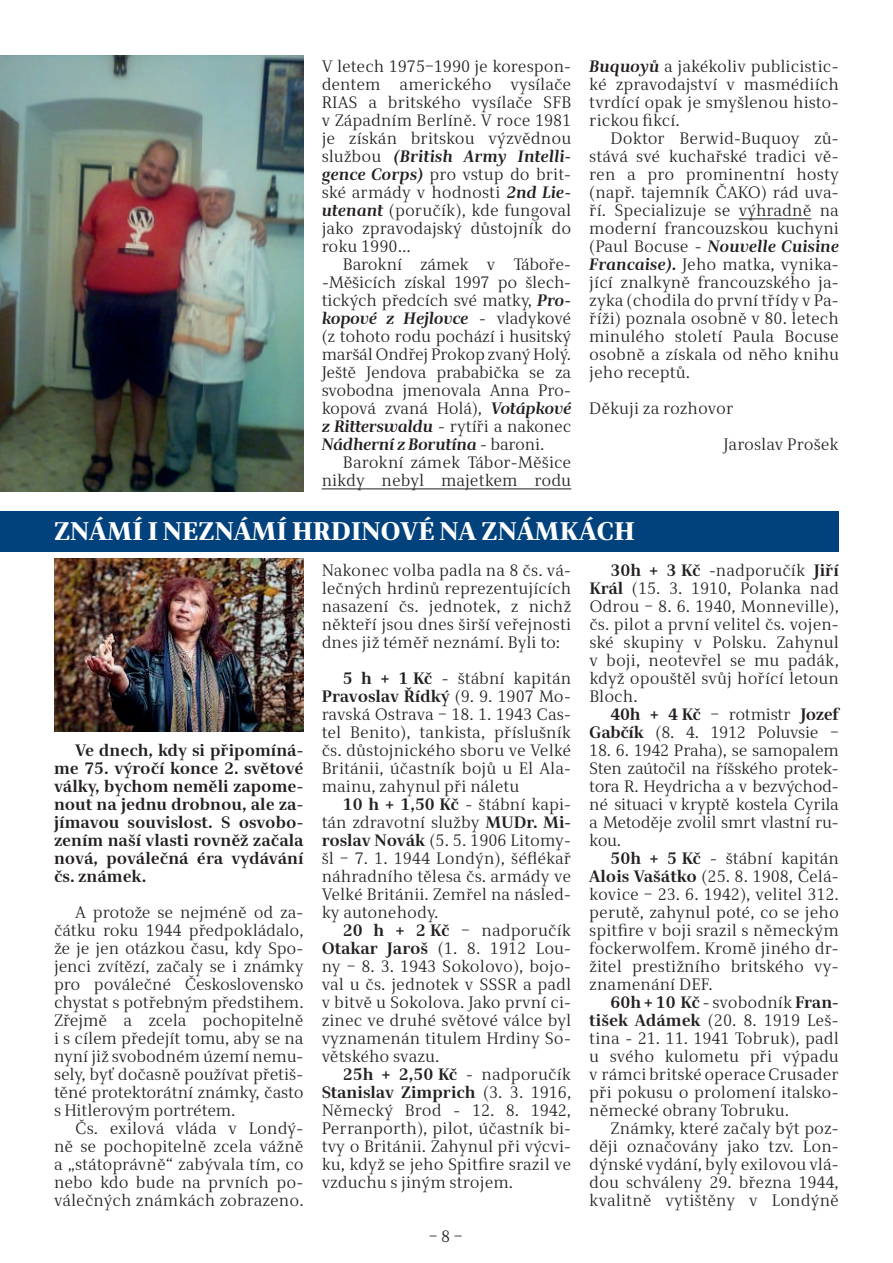
<style>
.page{position:relative;width:893px;height:1263px;background:#fff}
.page>*{position:absolute;margin:0;border:0;box-sizing:border-box;transform-origin:0 0}
.t1{font:800 25.5px "Alfon";color:#fff}
.t2{font:16.5px/18px "Alfon";color:#231f20;text-align:justify}
.t3{font:700 16.5px/18px "Alfon";color:#231f20;text-align:justify}
.t4{font:16.5px/18px "Alfon";letter-spacing:-.02em;color:#231f20;text-align:right}
.s1{font-weight:700;font-style:italic}
.s2{font-weight:700}
</style>
<div class="page">
<div style="left:0;top:511px;width:839px;height:40px;background:#01427c"></div>
<img style="left:54px;top:559px;width:250px;height:173px">
<img style="left:0;top:56px;width:304px;height:435px">
<hr style="left:322px;top:488px;width:249px;height:1px;background:#231f20">
<hr style="left:739px;top:218px;width:72px;height:1px;background:#231f20">
<p class="t2" style="left:322px;top:58px;width:251px">V letech 1975–1990 je korespon‑ dentem amerického vysílače RIAS a britského vysílače SFB v Západním Berlíně. V roce 1981 je získán britskou výzvědnou službou <span class="s1">(British Army Intelli&shy;gence Corps)</span> pro vstup do brit‑ ské armády v hodnosti <span class="s1">2nd Lie&shy;utenant</span> (poručík), kde fungoval jako zpravodajský důstojník do roku 1990…</p>
<p class="t2" style="left:322px;top:256px;width:251px;text-indent:21px">Barokní zámek v Táboře‑ ‑Měšicích získal 1997 po šlech‑ tických předcích své matky, <span class="s1">Pro&shy;kopové z Hejlovce</span> ‑ vladykové (z tohoto rodu pochází i husitský maršál Ondřej Prokop zvaný Holý.<br>Ještě Jendova prababička se za svobodna jmenovala Anna Pro‑ kopová zvaná Holá), <span class="s1">Votápkové z Ritterswaldu</span> ‑ rytíři a nakonec <span class="s1">Nádherní z Borutína</span> ‑ baroni.</p>
<p class="t2" style="left:322px;top:454px;width:251px;text-align:right">Barokní zámek Tábor ‑Měšice nikdy nebyl majetkem rodu</p>
<p class="t2" style="left:589px;top:58px;width:251px"><span class="s1">Buquoyů</span> a jakékoliv publicistic‑ ké zpravodajství v masmédiích tvrdící opak je smyšlenou histo‑ rickou fikcí.</p>
<p class="t2" style="left:589px;top:130px;width:251px;text-indent:21px">Doktor Berwid ‑Buquoy zů‑ stává své kuchařské tradici vě‑ ren a pro prominentní hosty (např. tajemník ČAKO) rád uva‑ ří. Specializuje se výhradně na moderní francouzskou kuchyni (Paul Bocuse ‑ <span class="s1">Nouvelle Cuisine Francaise).</span> Jeho matka, vynika‑ jící znalkyně francouzského ja‑ zyka (chodila do první třídy v Pa‑ říži) poznala osobně v 80. letech minulého století Paula Bocuse osobně a získala od něho knihu jeho receptů.</p>
<p class="t2" style="left:723px;top:391px;width:117px;line-height:36px;text-indent:-134px">Děkuji za rozhovor<br>Jaroslav Prošek</p>
<h1 class="t1" style="left:54px;top:516px;width:582px">ZNÁMÍ I NEZNÁMÍ HRDINOVÉ NA ZNÁMKÁCH</h1>
<p class="t3" style="left:54px;top:742px;width:251px;text-indent:21px">Ve dnech, kdy si připomíná&shy;me 75. výročí konce 2. světové války, bychom neměli zapome&shy;nout na jednu drobnou, ale za&shy;jímavou souvislost. S osvobo&shy;zením naší vlasti rovněž začala nová, poválečná éra vydávání čs. známek.</p>
<p class="t2" style="left:54px;top:904px;width:251px;text-indent:21px">A protože se nejméně od za‑ čátku roku 1944 předpokládalo, že je jen otázkou času, kdy Spo‑ jenci zvítězí, začaly se i známky pro poválečné Československo chystat s potřebným předstihem.<br>Zřejmě a zcela pochopitelně i s cílem předejít tomu, aby se na nyní již svobodném území nemu‑ sely, byť dočasně používat přetiš‑ těné protektorátní známky, často s Hitlerovým portrétem.</p>
<p class="t2" style="left:54px;top:1120px;width:251px;text-indent:21px">Čs. exilová vláda v Londý‑ ně se pochopitelně zcela vážně a „státoprávně“ zabývala tím, co nebo kdo bude na prvních po‑ válečných známkách zobrazeno.</p>
<p class="t2" style="left:322px;top:562px;width:251px">Nakonec volba padla na 8 čs. vá‑ lečných hrdinů reprezentujících nasazení čs. jednotek, z nichž někteří jsou dnes širší veřejnosti dnes již téměř neznámí. Byli to:</p>
<p class="t2" style="left:322px;top:670px;width:251px;text-indent:21px"><span class="s2">5 h + 1 Kč</span> ‑ štábní kapitán <span class="s2">Pravoslav Řídký</span> (9. 9. 1907 Mo‑ ravská Ostrava – 18. 1. 1943 Cas‑ tel Benito), tankista, příslušník čs. důstojnického sboru ve Velké Británii, účastník bojů u El Ala‑ mainu, zahynul při náletu</p>
<p class="t2" style="left:322px;top:796px;width:251px;text-indent:21px"><span class="s2">10 h + 1,50 Kč</span> ‑ štábní kapi‑ tán zdravotní služby <span class="s2">MUDr. Mi&shy;roslav Novák</span> (5. 5. 1906 Litomy‑ šl – 7. 1. 1944 Londýn), šéflékař náhradního tělesa čs. armády ve Velké Británii. Zemřel na násled‑ ky autonehody.</p>
<p class="t2" style="left:322px;top:922px;width:251px;text-indent:21px"><span class="s2">20 h + 2 Kč</span> – nadporučík <span class="s2">Otakar Jaroš</span> (1. 8. 1912 Lou‑ ny – 8. 3. 1943 Sokolovo), bojo‑ val u čs. jednotek v SSSR a padl v bitvě u Sokolova. Jako první ci‑ zinec ve druhé světové válce byl vyznamenán titulem Hrdiny So‑ větského svazu.</p>
<p class="t2" style="left:322px;top:1066px;width:251px;text-indent:21px"><span class="s2">25h + 2,50 Kč</span> ‑ nadporučík <span class="s2">Stanislav Zimprich</span> (3. 3. 1916, Německý Brod ‑ 12. 8. 1942, Perranporth), pilot, účastník bi‑ tvy o Británii. Zahynul při výcvi‑ ku, když se jeho Spitfire srazil ve vzduchu s jiným strojem.</p>
<p class="t2" style="left:429px;top:1228px;width:35px">– 8 –</p>
<p class="t2" style="left:589px;top:562px;width:251px;text-indent:21px"><span class="s2">30h + 3 Kč</span> ‑nadporučík <span class="s2">Jiří Král</span> (15. 3. 1910, Polanka nad Odrou – 8. 6. 1940, Monneville), čs. pilot a první velitel čs. vojen‑ ské skupiny v Polsku. Zahynul v boji, neotevřel se mu padák, když opouštěl svůj hořící letoun Bloch.</p>
<p class="t4" style="left:589px;top:706px;width:251px"><span class="s2">40h + 4 Kč</span> – rotmistr <span class="s2">Jozef<br>Gabčík</span> (8. 4. 1912 Poluvsie –</p>
<p class="t2" style="left:589px;top:742px;width:251px">18. 6. 1942 Praha), se samopalem Sten zaútočil na říšského protek‑ tora R. Heydricha a v bezvýchod‑ né situaci v kryptě kostela Cyrila a Metoděje zvolil smrt vlastní ru‑ kou.</p>
<p class="t2" style="left:589px;top:850px;width:251px;text-indent:21px"><span class="s2">50h + 5 Kč</span> ‑ štábní kapitán <span class="s2">Alois Vašátko</span> (25. 8. 1908, Čelá‑ kovice – 23. 6. 1942), velitel 312. perutě, zahynul poté, co se jeho spitfire v boji srazil s německým fockerwolfem. Kromě jiného dr‑ žitel prestižního britského vy‑ znamenání DEF.</p>
<p class="t2" style="left:589px;top:994px;width:251px;text-indent:21px"><span class="s2">60h + 10 Kč</span> ‑ svobodník <span class="s2">Fran&shy;tišek Adámek</span> (20. 8. 1919 Leš‑ tina ‑ 21. 11. 1941 Tobruk), padl u svého kulometu při výpadu v rámci britské operace Crusader při pokusu o prolomení italsko‑ německé obrany Tobruku.</p>
<p class="t2" style="left:589px;top:1120px;width:251px;text-indent:21px">Známky, které začaly být poz‑ ději označovány jako tzv. Lon‑ dýnské vydání, byly exilovou vlá‑ dou schváleny 29. března 1944, kvalitně vytištěny v Londýně</p>
</div>
